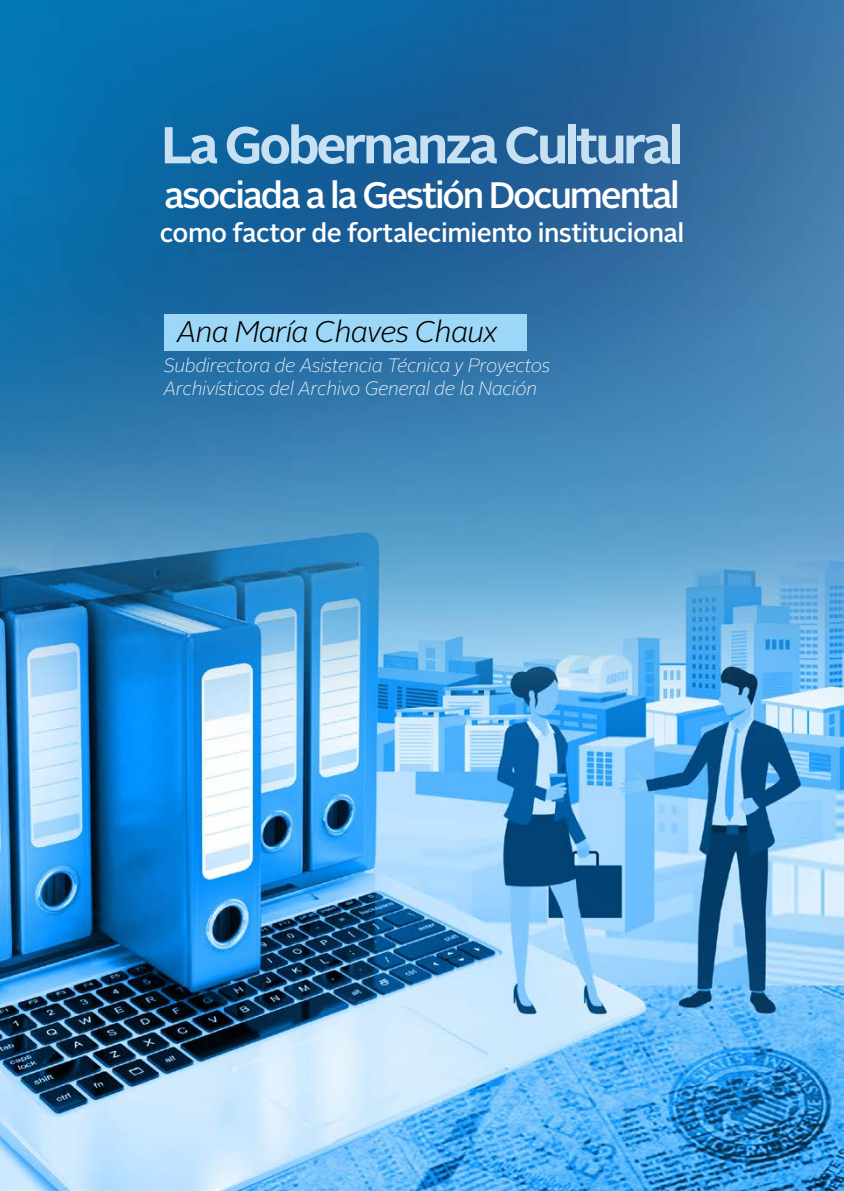
<style>
.page{position:relative;width:844px;height:1191px;background:#fff}
.page>*{position:absolute;margin:0;border:0;box-sizing:border-box;transform-origin:0 0}
.t1{font:700 51.62px "Alright Sans";letter-spacing:-.06em;color:#c7e1f3}
.t2{font:500 36.75px "Alright Sans";letter-spacing:-.06em;color:#fff}
.t3{font:italic 300 29.75px "Alright Sans";letter-spacing:-.03em;color:#000}
.t4{font:500 26.25px "Alright Sans";letter-spacing:-.02em;color:#fff}
.t5{font:italic 100 19.25px/22.8px "Alright Sans";letter-spacing:-.02em;color:#fff}
</style>
<div class="page">
<img style="left:0;top:0;width:843px;height:1190px">
<div style="left:164px;top:314px;width:362px;height:36px;background:#9cd7f7"></div>
<h1 class="t1" style="left:161px;top:109px;width:522px">La Gobernanza Cultural</h1>
<h2 class="t2" style="left:164px;top:170px;width:517px">asociada a la Gestión Documental</h2>
<h3 class="t4" style="left:160px;top:214px;width:526px">como factor de fortalecimiento institucional</h3>
<h3 class="t3" style="left:177px;top:312px;width:322px">Ana María Chaves Chaux</h3>
<p class="t5" style="left:164px;top:354px;width:388px">Subdirectora de Asistencia Técnica y Proyectos<br>Archivísticos del Archivo General de la Nación</p>
</div>
